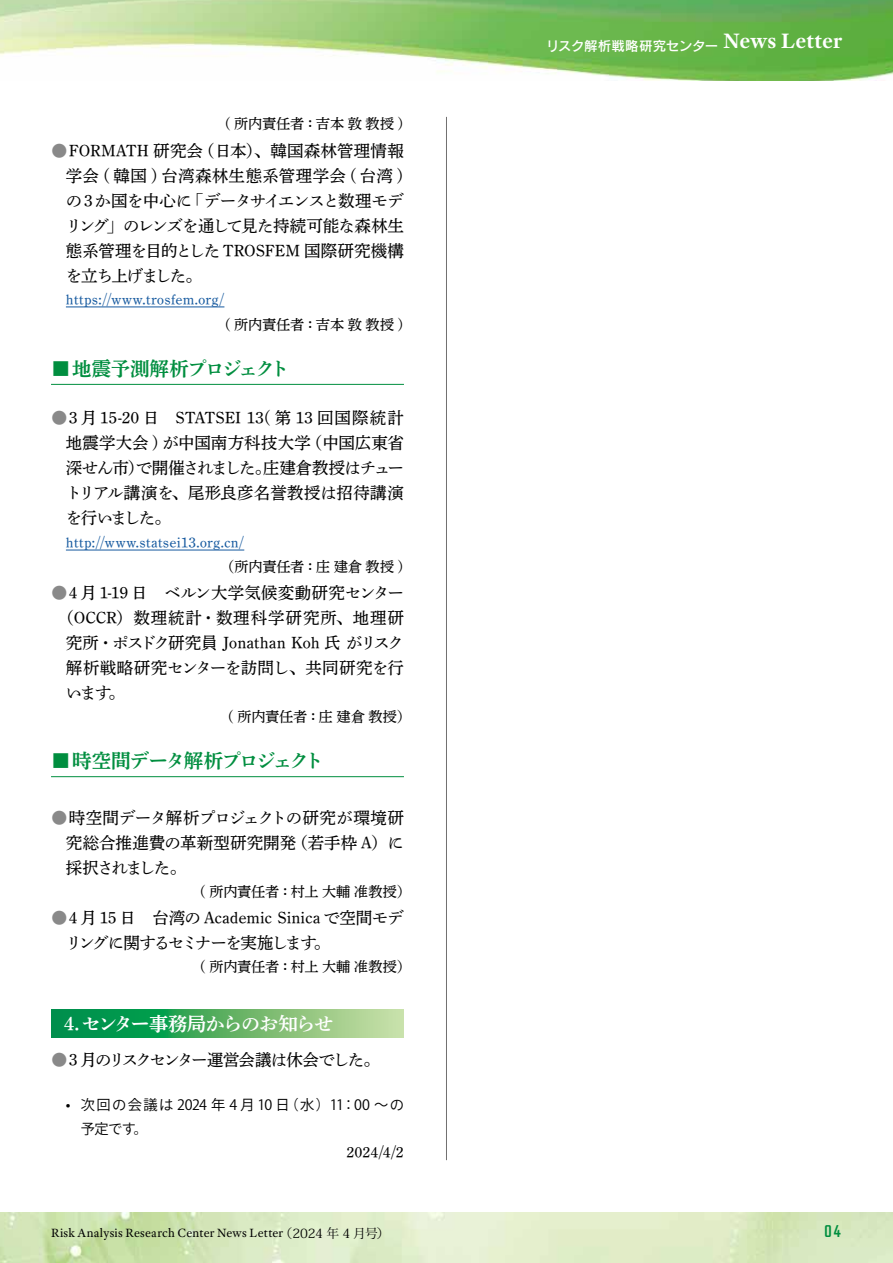
<style>
.page{position:relative;width:893px;height:1263px;background:#fff}
.page>*{position:absolute;margin:0;border:0;box-sizing:border-box;transform-origin:0 0}
.t1{font:700 22.5px "Adobe Text Pro";letter-spacing:.005em;color:#fff}
.t2{font:19.5px "DNP Shuei Y Min Std B";letter-spacing:-.08em;color:#008e3f}
.t3{font:19.2px "DNP Shuei Y Min Std B";letter-spacing:-.06em;color:#fff}
.t4{font:16.5px/25px "DNP Shuei Y Min Std M";letter-spacing:-.015em;color:#000}
.t5{font:16.5px "DNP Shuei Y Min Std M";letter-spacing:.05em;color:#000}
.t6{font:16.5px "DNP Shuei Y Min Std M";letter-spacing:-.11em;color:#000}
.t7{font:16.5px "DNP Shuei Y Min Std M";letter-spacing:.02em;color:#000}
.t8{font:16.5px "DNP Shuei Y Min Std M";letter-spacing:.005em;color:#000}
.t9{font:16.5px "DNP Shuei Y Min Std M";letter-spacing:-.1em;color:#000}
.t10{font:16.5px "DNP Shuei Y Min Std M";letter-spacing:-.085em;color:#000}
.t11{font:16.5px "DNP Shuei Y Min Std M";letter-spacing:.01em;color:#000}
.t12{font:16.5px "Countach";color:#008e3f}
.t13{font:15px "DNP Shuei Y Min Std M";color:#000}
.t14{font:14.25px "DNP Shuei Y Min Std M";letter-spacing:-.015em;color:#000}
.t15{font:14.25px "DNP Shuei Y Min Std M";letter-spacing:.015em;color:#15599f}
.t16{font:14.25px "Ryo Gothic Plus N";letter-spacing:.085em;color:#000}
.t17{font:14.25px "Ryo Gothic Plus N";letter-spacing:-.03em;color:#000}
.t18{font:500 14.25px "Ryo Gothic Plus N";color:#000}
.t19{font:13.5px "Rodin Pro N DB";letter-spacing:-.01em;color:#fff}
.t20{font:12.75px "Adobe Text Pro";letter-spacing:.015em;color:#000}
.t21{font:12.75px "Koz Min Pr 6 N";letter-spacing:-.015em;color:#000}
.s1{color:#898989}
</style>
<div class="page">
<img style="left:0;top:1212px;width:893px;height:51px">
<img style="left:0;top:0;width:893px;height:81px">
<hr style="left:66px;top:307px;width:158px;height:1px;background:#15599f">
<hr style="left:51px;top:384px;width:353px;height:1px;background:#008e3f">
<hr style="left:66px;top:550px;width:178px;height:1px;background:#15599f">
<hr style="left:51px;top:776px;width:353px;height:1px;background:#008e3f">
<svg style="left:51px;top:1010px;width:353px;height:27px"></svg>
<hr style="left:446px;top:117px;width:1px;height:1043px;background:#727171">
<p class="t14" style="left:224px;top:114px;width:181px">( 所内責任者：吉本敦教授 (</p>
<p class="t11" style="left:198px;top:139px;width:207px">（日本）、韓国森林管理情報</p>
<p class="t4" style="left:51px;top:137px;width:153px"><span class="s1">●</span>FORMATH 研究会</p>
<p class="t7" style="left:66px;top:164px;width:340px">学会 ( 韓国 ) 台湾森林生態系管理学会 ( 台湾 (</p>
<p class="t10" style="left:187px;top:189px;width:218px">「データサイエンスと数理モデ</p>
<p class="t4" style="left:66px;top:187px;width:340px">の３か国を中心に<br>リング」のレンズを通して見た持続可能な森林生態系管理を目的とした TROSFEM 国際研究機構を立ち上げました。</p>
<p class="t15" style="left:66px;top:289px;width:160px">https://www.trosfem.org/</p>
<p class="t14" style="left:224px;top:314px;width:181px">( 所内責任者：吉本敦教授 (</p>
<p class="t2" style="left:51px;top:355px;width:240px">■地震予測解析プロジェクト</p>
<p class="t4" style="left:51px;top:404px;width:354px;text-align:right"><span class="s1">●</span>3 月 15-20 日　STATSEI 13( 第 13 回国際統計（中国広東省</p>
<p class="t4" style="left:66px;top:429px;width:340px">地震学大会 ) が中国南方科技大学<br>深せん市で開催されました庄建倉教授はチュー</p>
<p class="t4" style="left:66px;top:454px;width:340px;text-indent:62px">）<br>トリアル講演を、尾形良彦名誉教授は招待講演を行いました。</p>
<p class="t15" style="left:66px;top:532px;width:180px">http://www.statsei13.org.cn/</p>
<p class="t14" style="left:220px;top:556px;width:185px">（所内責任者：庄建倉教授 (</p>
<p class="t4" style="left:51px;top:580px;width:354px"><span class="s1">●</span>4 月 1-19 日　ベルン大学気候変動研究センター</p>
<p class="t5" style="left:58px;top:606px;width:348px">（OCCR）数理統計・数理科学研究所、地理研</p>
<p class="t4" style="left:66px;top:630px;width:340px">究所・ポスドク研究員 Jonathan Koh 氏がリスク</p>
<p class="t8" style="left:66px;top:656px;width:340px">解析戦略研究センターを訪問し、共同研究を行</p>
<p class="t4" style="left:109px;top:680px;width:18px">。</p>
<p class="t4" style="left:255px;top:454px;width:18px">。</p>
<p class="t4" style="left:66px;top:680px;width:47px">います</p>
<p class="t14" style="left:227px;top:707px;width:185px">( 所内責任者：庄建倉教授(</p>
<p class="t2" style="left:51px;top:747px;width:274px">■ 時空間データ解析プロジェクト</p>
<p class="t4" style="left:51px;top:804px;width:354px;text-align:right"><span class="s1">●</span>時空間データ解析プロジェクトの研究が環境研（若手枠 A）に</p>
<p class="t4" style="left:66px;top:829px;width:232px">究総合推進費の革新型研究開発採択されました。</p>
<p class="t14" style="left:199px;top:881px;width:213px">( 所内責任者：村上大輔准教授(</p>
<p class="t4" style="left:314px;top:905px;width:91px;text-indent:-263px"><span class="s1">●</span>4 月 15 日　台湾の Academic Sinica で空間モデ。</p>
<p class="t9" style="left:66px;top:931px;width:253px">リングに関するセミナーを実施します</p>
<p class="t14" style="left:199px;top:957px;width:213px">( 所内責任者：村上大輔准教授(</p>
<p class="t3" style="left:64px;top:1010px;width:271px">4. センター事務局からのお知らせ</p>
<p class="t6" style="left:51px;top:1048px;width:330px"><span class="s1">●</span> 3 月のリスクセンター運営会議は休会でした。</p>
<p class="t17" style="left:284px;top:1095px;width:121px">（水）11：00 ～の</p>
<p class="t16" style="left:81px;top:1095px;width:210px">次回の会議は 2024 年 4 月 10 日</p>
<p class="t18" style="left:66px;top:1095px;width:6px">•</p>
<p class="t17" style="left:81px;top:1119px;width:57px">予定です</p>
<p class="t17" style="left:133px;top:1119px;width:16px">。</p>
<p class="t13" style="left:346px;top:1142px;width:59px">2024/4/2</p>
<p class="t21" style="left:280px;top:1226px;width:111px">（2024 年 4 月号(</p>
<p class="t20" style="left:51px;top:1225px;width:234px">Risk Analysis Research Center News Letter</p>
<h1 class="t1" style="left:723px;top:26px;width:120px">News Letter</h1>
<p class="t19" style="left:546px;top:37px;width:174px">リスク解析戦略研究センター</p>
<p class="t12" style="left:825px;top:1221px;width:18px">04</p>
</div>
